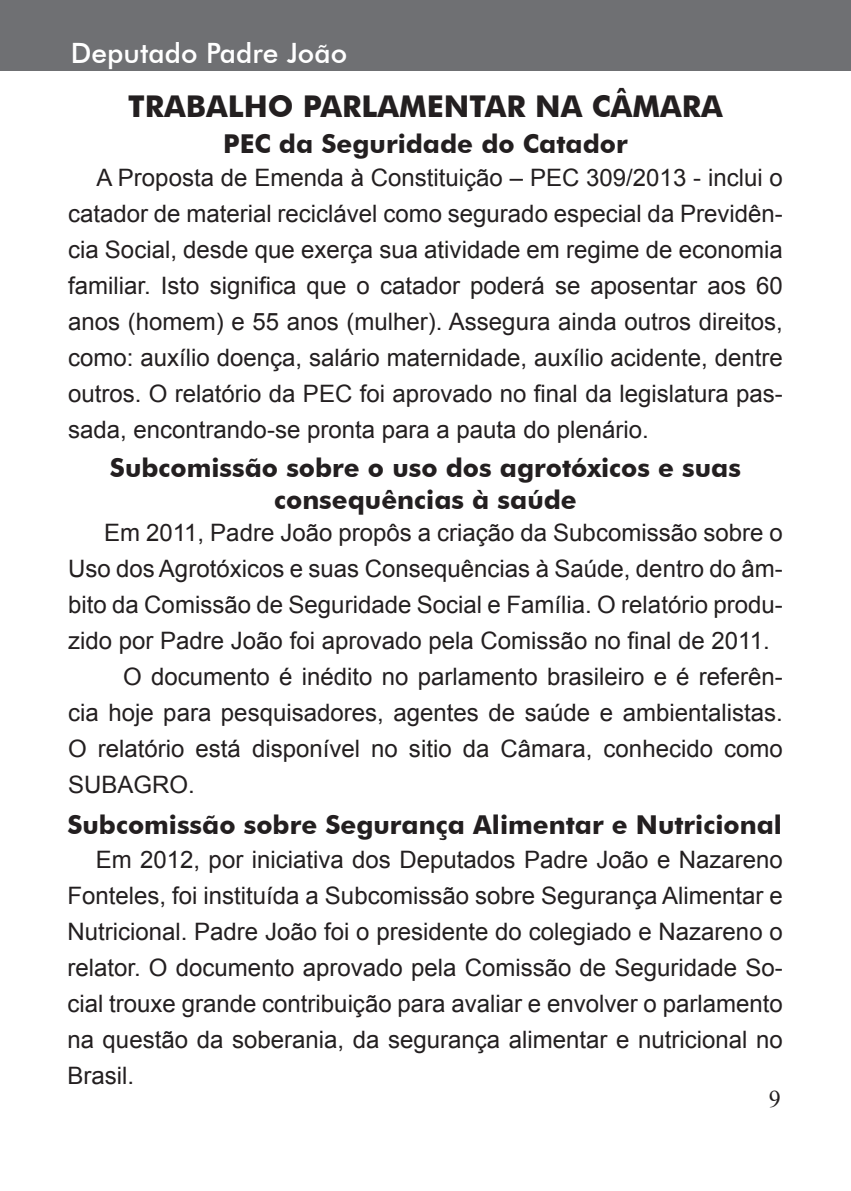
<style>
.page{position:relative;width:851px;height:1191px;background:#fff}
.page>*{position:absolute;margin:0;border:0;box-sizing:border-box;transform-origin:0 0}
.t1{font:700 30px "Futura BT";color:#231f20}
.t2{font:500 28px "Futura BT";color:#fff}
.t3{font:700 26px "Futura BT";color:#231f20}
.t4{font:24px/36px "Arial";color:#231f20;text-align:justify}
.t5{font:24px "Times New Roman";color:#231f20}
</style>
<div class="page">
<div style="left:0;top:0;width:850px;height:71px;background:#6f7073"></div>
<p class="t2" style="left:71px;top:36px;width:278px">Deputado Padre João</p>
<p class="t1" style="left:128px;top:88px;width:596px">TRABALHO PARLAMENTAR NA CÂMARA</p>
<p class="t3" style="left:223px;top:128px;width:406px">PEC da Seguridade do Catador</p>
<p class="t4" style="left:68px;top:160px;width:716px;text-indent:28px">A Proposta de Emenda à Constituição – PEC 309/2013 - inclui o catador de material reciclável como segurado especial da Previdên&shy;cia Social, desde que exerça sua atividade em regime de economia familiar. Isto significa que o catador poderá se aposentar aos 60 anos (homem) e 55 anos (mulher). Assegura ainda outros direitos, como: auxílio doença, salário maternidade, auxílio acidente, dentre outros. O relatório da PEC foi aprovado no final da legislatura pas&shy;sada, encontrando-se pronta para a pauta do plenário.</p>
<p class="t3" style="left:110px;top:452px;width:632px">Subcomissão sobre o uso dos agrotóxicos e suas</p>
<p class="t3" style="left:274px;top:483px;width:304px">consequências à saúde</p>
<p class="t4" style="left:68px;top:515px;width:716px;text-indent:36px">Em 2011, Padre João propôs a criação da Subcomissão sobre o Uso dos Agrotóxicos e suas Consequências à Saúde, dentro do âm&shy;bito da Comissão de Seguridade Social e Família. O relatório produ&shy;zido por Padre João foi aprovado pela Comissão no final de 2011.</p>
<p class="t4" style="left:68px;top:659px;width:716px;text-indent:55px">O documento é inédito no parlamento brasileiro e é referên&shy;cia hoje para pesquisadores, agentes de saúde e ambientalistas.<br>O relatório está disponível no sitio da Câmara, conhecido como</p>
<p class="t4" style="left:68px;top:767px;width:128px">SUBAGRO.</p>
<p class="t3" style="left:67px;top:808px;width:716px">Subcomissão sobre Segurança Alimentar e Nutricional</p>
<p class="t4" style="left:67px;top:842px;width:717px;text-indent:28px">Em 2012, por iniciativa dos Deputados Padre João e Nazareno Fonteles, foi instituída a Subcomissão sobre Segurança Alimentar e Nutricional. Padre João foi o presidente do colegiado e Nazareno o relator. O documento aprovado pela Comissão de Seguridade So&shy;cial trouxe grande contribuição para avaliar e envolver o parlamento na questão da soberania, da segurança alimentar e nutricional no Brasil.</p>
<p class="t5" style="left:768px;top:1082px;width:13px">9</p>
</div>
